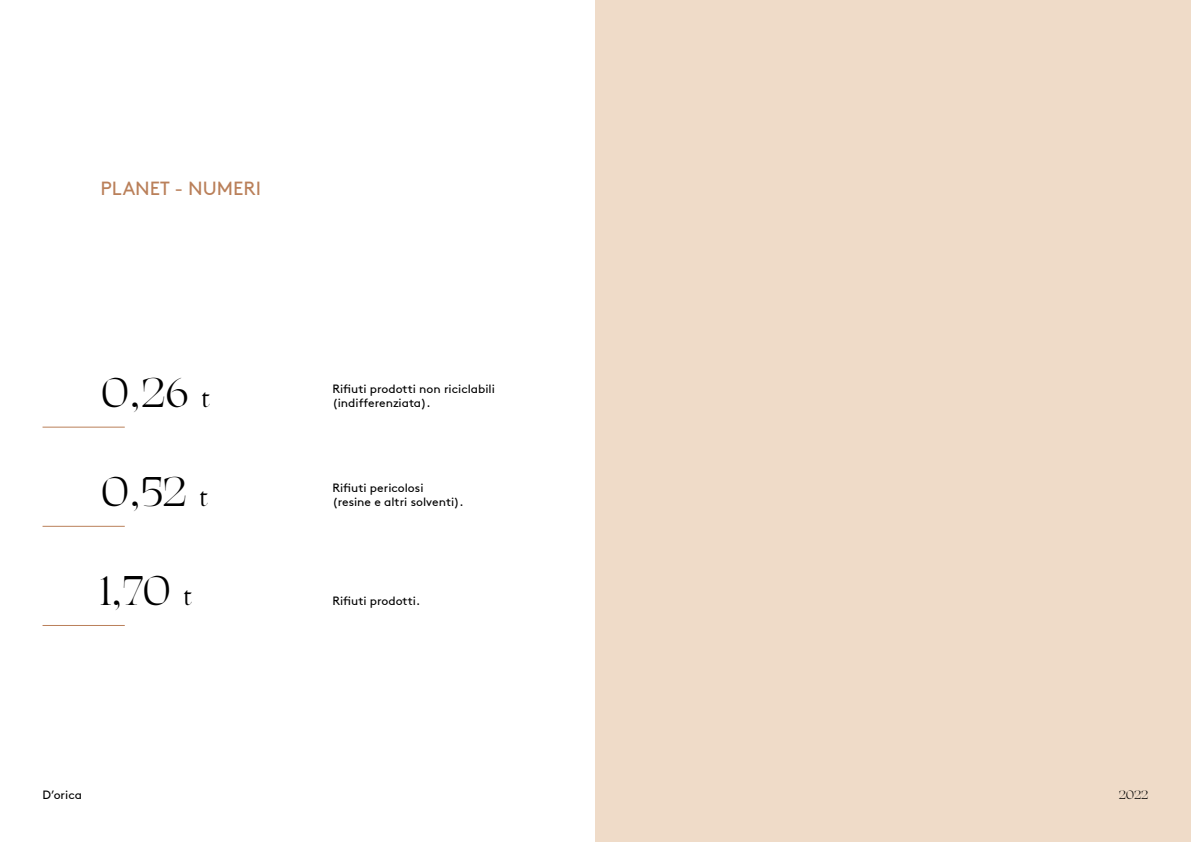
<style>
.page{position:relative;width:1191px;height:842px;background:#fff}
.page>*{position:absolute;margin:0;border:0;box-sizing:border-box;transform-origin:0 0}
.t1{font:41.2px "Ogg";color:#000}
.t2{font:19px "Brown";color:#ba805a}
.t3{font:12px/14.4px "Brown";color:#000}
.t4{font:12px "Ogg";color:#000}
.s1{font-size:25px}
</style>
<div class="page">
<div style="left:595px;top:0;width:596px;height:842px;background:#efdbc8"></div>
<hr style="left:43px;top:427px;width:82px;height:1px;background:#ba805a">
<hr style="left:43px;top:526px;width:82px;height:1px;background:#ba805a">
<hr style="left:43px;top:625px;width:82px;height:1px;background:#ba805a">
<h2 class="t2" style="left:100px;top:177px;width:162px">PLANET - NUMERI</h2>
<h1 class="t1" style="left:100px;top:365px;width:111px">0,26 <span class="s1">t</span></h1>
<h1 class="t1" style="left:100px;top:464px;width:109px">0,52 <span class="s1">t</span></h1>
<h1 class="t1" style="left:100px;top:563px;width:93px">1,70 <span class="s1">t</span></h1>
<p class="t3" style="left:332px;top:381px;width:164px">Rifiuti prodotti non riciclabili (indifferenziata).</p>
<p class="t3" style="left:332px;top:480px;width:133px">Rifiuti pericolosi (resine e altri solventi).</p>
<p class="t3" style="left:332px;top:594px;width:89px">Rifiuti prodotti.</p>
<p class="t3" style="left:43px;top:788px;width:41px">D’orica</p>
<p class="t4" style="left:1118px;top:787px;width:31px">2022</p>
</div>
